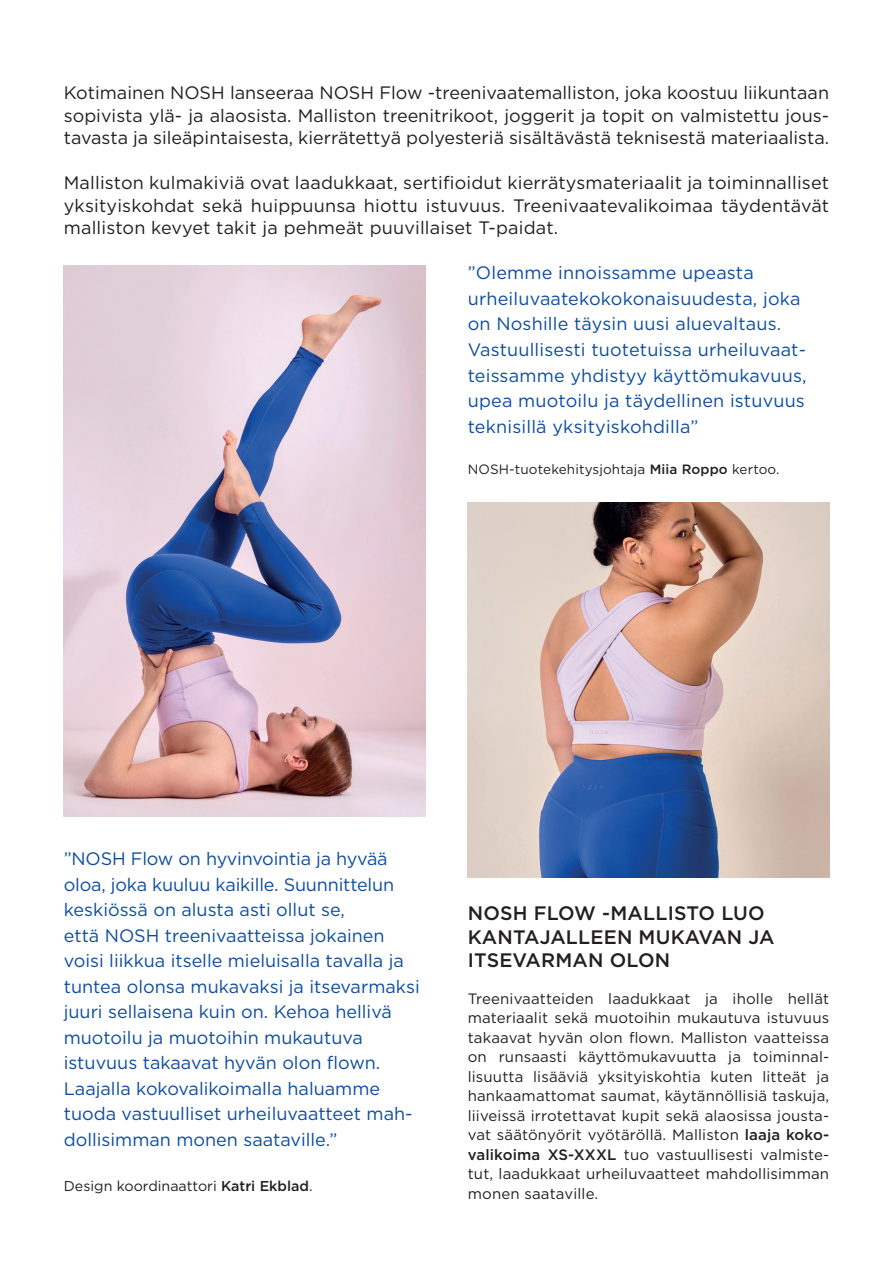
<style>
.page{position:relative;width:893px;height:1263px;background:#fff}
.page>*{position:absolute;margin:0;border:0;box-sizing:border-box;transform-origin:0 0}
.t1{font:500 19.5px/23.4px "Gotham";letter-spacing:.01em;color:#231f20}
.t2{font:18px/25.5px "Gotham";color:#0d4da1}
.t3{font:18px/22.5px "Gotham";color:#231f20;text-align:justify}
.t4{font:15px/19.5px "Gotham";letter-spacing:.01em;color:#231f20;text-align:justify}
.t5{font:14.25px "Gotham";color:#231f20}
.t6{font:13.5px "Gotham";letter-spacing:.01em;color:#231f20}
.s1{font-weight:500}
</style>
<div class="page">
<img style="left:64px;top:265px;width:361px;height:551px">
<img style="left:468px;top:503px;width:361px;height:374px">
<p class="t3" style="left:64px;top:81px;width:767px">Kotimainen NOSH lanseeraa NOSH Flow -treenivaatemalliston, joka koostuu liikuntaan sopivista ylä- ja alaosista. Malliston treenitrikoot, joggerit ja topit on valmistettu jous&shy;tavasta ja sileäpintaisesta, kierrätettyä polyesteriä sisältävästä teknisestä materiaalista.</p>
<p class="t3" style="left:64px;top:171px;width:767px">Malliston kulmakiviä ovat laadukkaat, sertifioidut kierrätysmateriaalit ja toiminnalliset yksityiskohdat sekä huippuunsa hiottu istuvuus. Treenivaatevalikoimaa täydentävät malliston kevyet takit ja pehmeät puuvillaiset T-paidat.</p>
<p class="t2" style="left:468px;top:260px;width:340px">”Olemme innoissamme upeasta urheiluvaatekokokonaisuudesta, joka on Noshille täysin uusi aluevaltaus.<br>Vastuullisesti tuotetuissa urheiluvaat&shy;teissamme yhdistyy käyttömukavuus, upea muotoilu ja täydellinen istuvuus teknisillä yksityiskohdilla”</p>
<p class="t6" style="left:468px;top:460px;width:313px">NOSH-tuotekehitysjohtaja <span class="s1">Miia Roppo</span> kertoo.</p>
<p class="t2" style="left:64px;top:845px;width:358px">”NOSH Flow on hyvinvointia ja hyvää oloa, joka kuuluu kaikille. Suunnittelun keskiössä on alusta asti ollut se,<br>että NOSH treenivaatteissa jokainen voisi liikkua itselle mieluisalla tavalla ja tuntea olonsa mukavaksi ja itsevarmaksi juuri sellaisena kuin on. Kehoa hellivä muotoilu ja muotoihin mukautuva istuvuus takaavat hyvän olon flown.<br>Laajalla kokovalikoimalla haluamme tuoda vastuulliset urheiluvaatteet mah&shy;dollisimman monen saataville.”</p>
<p class="t5" style="left:64px;top:1176px;width:250px">Design koordinaattori <span class="s1">Katri Ekblad</span>.</p>
<p class="t1" style="left:468px;top:901px;width:308px">NOSH FLOW -MALLISTO LUO<br>KANTAJALLEEN MUKAVAN JA<br>ITSEVARMAN OLON</p>
<p class="t4" style="left:468px;top:988px;width:363px">Treenivaatteiden laadukkaat ja iholle hellät materiaalit sekä muotoihin mukautuva istuvuus takaavat hyvän olon flown. Malliston vaatteissa on runsaasti käyttömukavuutta ja toiminnal&shy;lisuutta lisääviä yksityiskohtia kuten litteät ja hankaamattomat saumat, käytännöllisiä taskuja, liiveissä irrotettavat kupit sekä alaosissa jousta&shy;vat säätönyörit vyötäröllä. Malliston <span class="s1">laaja koko&shy;valikoima XS-XXXL</span> tuo vastuullisesti valmiste&shy;tut, laadukkaat urheiluvaatteet mahdollisimman monen saataville.</p>
</div>
